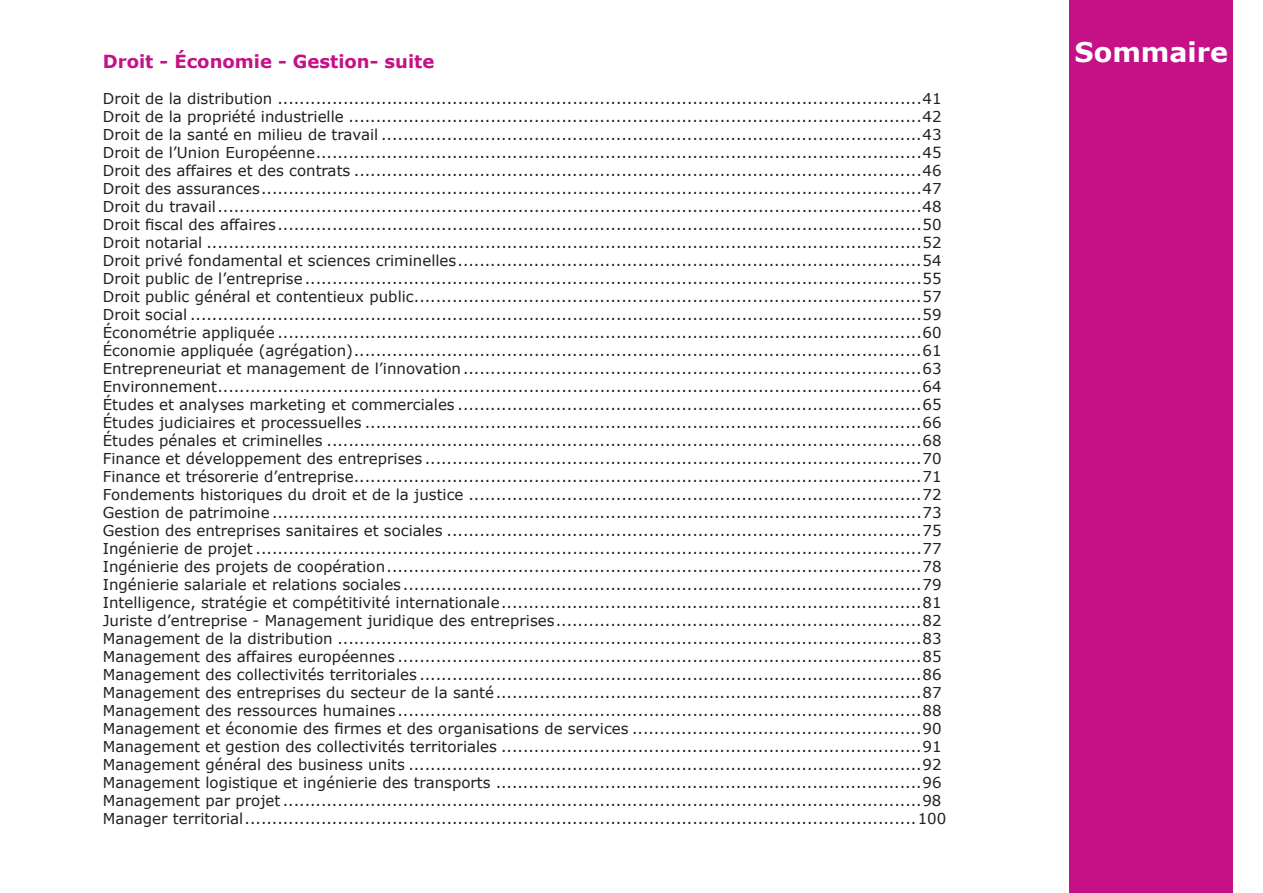
<style>
.page{position:relative;width:1263px;height:893px;background:#fff}
.page>*{position:absolute;margin:0;border:0;box-sizing:border-box;transform-origin:0 0}
.t1{font:700 27px "Verdana";color:#fff}
.t2{font:700 18px "Verdana";color:#c51088}
.t3{font:15px/18px "Verdana";color:#231f20}
</style>
<div class="page">
<div style="left:1069px;top:0;width:164px;height:893px;background:#c51088"></div>
<p class="t2" style="left:103px;top:48px;width:333px">Droit - Économie - Gestion- suite</p>
<h1 class="t1" style="left:1074px;top:33px;width:155px">Sommaire</h1>
<p class="t3" style="left:103px;top:89px;width:845px">Droit de la distribution ......................................................................................................................41<br>Droit de la propriété industrielle .........................................................................................................42<br>Droit de la santé en milieu de travail ...................................................................................................43<br>Droit de l’Union Européenne...............................................................................................................45<br>Droit des affaires et des contrats ........................................................................................................46<br>Droit des assurances.........................................................................................................................47<br>Droit du travail.................................................................................................................................48<br>Droit fiscal des affaires......................................................................................................................50<br>Droit notarial ...................................................................................................................................52<br>Droit privé fondamental et sciences criminelles.....................................................................................54<br>Droit public de l’entreprise.................................................................................................................55<br>Droit public général et contentieux public.............................................................................................57<br>Droit social ......................................................................................................................................59<br>Économétrie appliquée ......................................................................................................................60<br>Économie appliquée (agrégation)........................................................................................................61<br>Entrepreneuriat et management de l’innovation....................................................................................63<br>Environnement.................................................................................................................................64<br>Études et analyses marketing et commerciales .....................................................................................65<br>Études judiciaires et processuelles ......................................................................................................66<br>Études pénales et criminelles .............................................................................................................68<br>Finance et développement des entreprises ...........................................................................................70<br>Finance et trésorerie d’entreprise........................................................................................................71<br>Fondements historiques du droit et de la justice ...................................................................................72<br>Gestion de patrimoine .......................................................................................................................73<br>Gestion des entreprises sanitaires et sociales .......................................................................................75<br>Ingénierie de projet ..........................................................................................................................77<br>Ingénierie des projets de coopération..................................................................................................78<br>Ingénierie salariale et relations sociales...............................................................................................79<br>Intelligence, stratégie et compétitivité internationale.............................................................................81<br>Juriste d’entreprise - Management juridique des entreprises...................................................................82<br>Management de la distribution ...........................................................................................................83<br>Management des affaires européennes ................................................................................................85<br>Management des collectivités territoriales ............................................................................................86<br>Management des entreprises du secteur de la santé..............................................................................87<br>Management des ressources humaines................................................................................................88<br>Management et économie des firmes et des organisations de services .....................................................90<br>Management et gestion des collectivités territoriales .............................................................................91<br>Management général des business units ..............................................................................................92<br>Management logistique et ingénierie des transports ..............................................................................96<br>Management par projet .....................................................................................................................98<br>Manager territorial...........................................................................................................................100</p>
</div>
